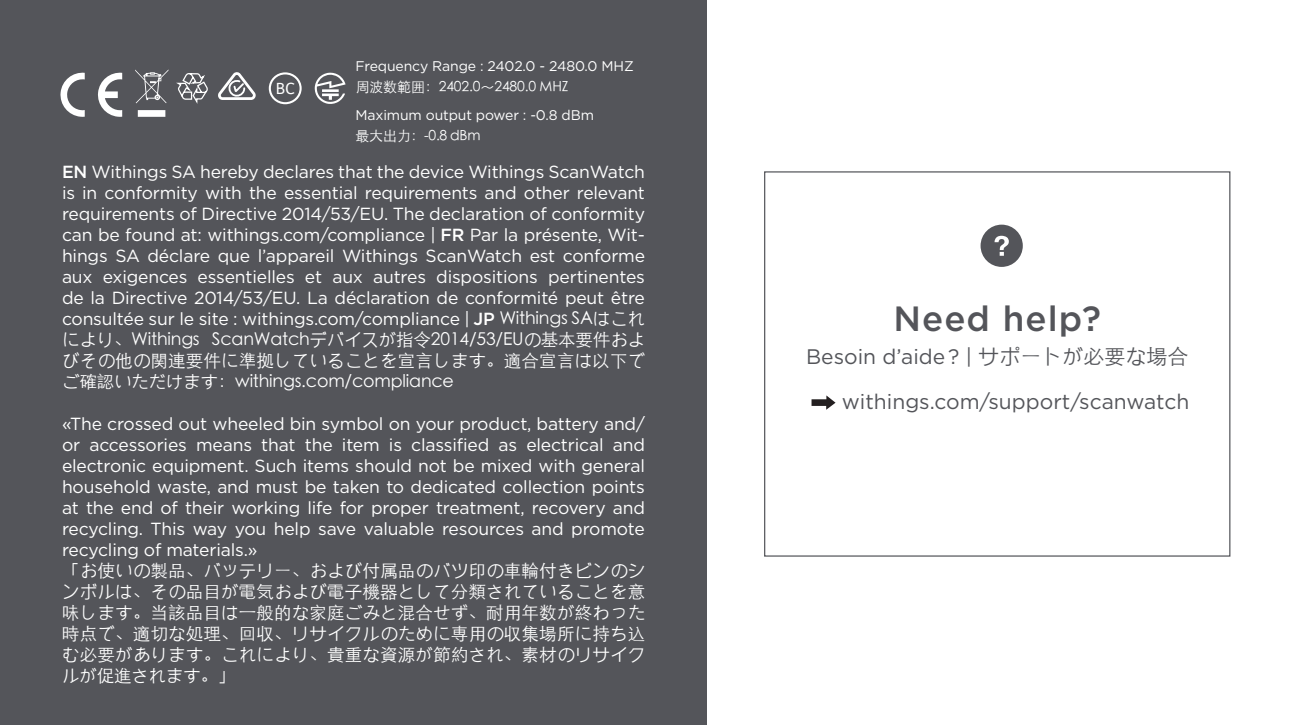
<style>
.page{position:relative;width:1290px;height:725px;background:#fff}
.page>*{position:absolute;margin:0;border:0;box-sizing:border-box;transform-origin:0 0}
.Centré_need_help{font:500 35px "Gotham";letter-spacing:.03em;color:#54555a}
.t1{font:21px "Gotham";color:#54555a}
.t2{font:17.5px/21px "Gotham";letter-spacing:-.01em;color:#fff;text-align:justify}
.t3{font:300 17.5px/21px "ST Heiti SC";letter-spacing:.01em;color:#fff;text-align:justify}
.t4{font:15.75px "Nokia Pure Text";color:#fff}
.t5{font:14px/28px "Gotham";letter-spacing:-.01em;color:#fff}
.t6{font:300 14px "ST Heiti SC";letter-spacing:-.02em;color:#fff}
.s1{font-family:"ST Heiti SC";font-weight:300}
.s2{font-weight:500}
</style>
<div class="page">
<div style="left:0;top:0;width:706px;height:724px;background:#54555a"></div>
<svg style="left:218px;top:72px;width:38px;height:28px"></svg>
<svg style="left:176px;top:73px;width:32px;height:31px"></svg>
<svg style="left:135px;top:69px;width:33px;height:48px"></svg>
<svg style="left:60px;top:72px;width:62px;height:45px"></svg>
<div style="left:269px;top:72px;width:33px;height:32px;border:2px solid #fff;border-radius:50%"></div>
<svg style="left:315px;top:72px;width:30px;height:32px"></svg>
<div style="left:980px;top:224px;width:43px;height:43px;background:#54555a;border-radius:50%"></div>
<svg style="left:994px;top:236px;width:15px;height:20px"></svg>
<svg style="left:811px;top:395px;width:24px;height:14px"></svg>
<p class="t4" style="left:276px;top:78px;width:21px">BC</p>
<p class="t5" style="left:355px;top:51px;width:280px">Frequency Range : 2402.0 - 2480.0 MHZ</p>
<p class="t5" style="left:355px;top:72px;width:240px"><span class="s1">周波数範囲：2402.0～2480.0 MHZ<br></span>Maximum output power : -0.8 dBm</p>
<p class="t6" style="left:355px;top:124px;width:126px">最大出力：-0.8 dBm</p>
<p class="t2" style="left:62px;top:161px;width:585px"><span class="s2">EN</span> Withings SA hereby declares that the device Withings ScanWatch is in conformity with the essential requirements and other relevant requirements of Directive 2014/53/EU. The declaration of conformity can be found at: withings.com/compliance | <span class="s2">FR</span> Par la présente, Wit&shy;hings SA déclare que l’appareil Withings ScanWatch est conforme aux exigences essentielles et aux autres dispositions pertinentes de la Directive 2014/53/EU. La déclaration de conformité peut être consultée sur le site : withings.com/compliance | <span class="s2">JP</span> <span class="s1">Withings SAはこれにより、Withings ScanWatchデバイスが指令2014/53/EUの基本要件およびその他の関連要件に準拠していることを宣言します。適合宣言は以下でご確認いただけます：withings.com/compliance</span></p>
<p class="t2" style="left:62px;top:413px;width:584px">«The crossed out wheeled bin symbol on your product, battery and/ or accessories means that the item is classified as electrical and electronic equipment. Such items should not be mixed with general household waste, and must be taken to dedicated collection points at the end of their working life for proper treatment, recovery and recycling. This way you help save valuable resources and promote recycling of materials.»</p>
<p class="t3" style="left:62px;top:558px;width:585px">「お使いの製品、バッテリー、および付属品のバツ印の車輪付きビンのシンボルは、その品目が電気および電子機器として分類されていることを意味します。当該品目は一般的な家庭ごみと混合せず、耐用年数が終わった時点で、適切な処理、回収、リサイクルのために専用の収集場所に持ち込む必要があります。これにより、貴重な資源が節約され、素材のリサイクルが促進されます。」</p>
<p class="t4" style="left:323px;top:653px;width:21px">BC</p>
<p class="Centré_need_help" style="left:893px;top:295px;width:209px">Need help?</p>
<p class="t1" style="left:806px;top:343px;width:384px">Besoin d’aide ? | <span class="s1">サポートが必要な場合</span></p>
<p class="t1" style="left:842px;top:388px;width:349px">withings.com/support/scanwatch</p>
</div>
